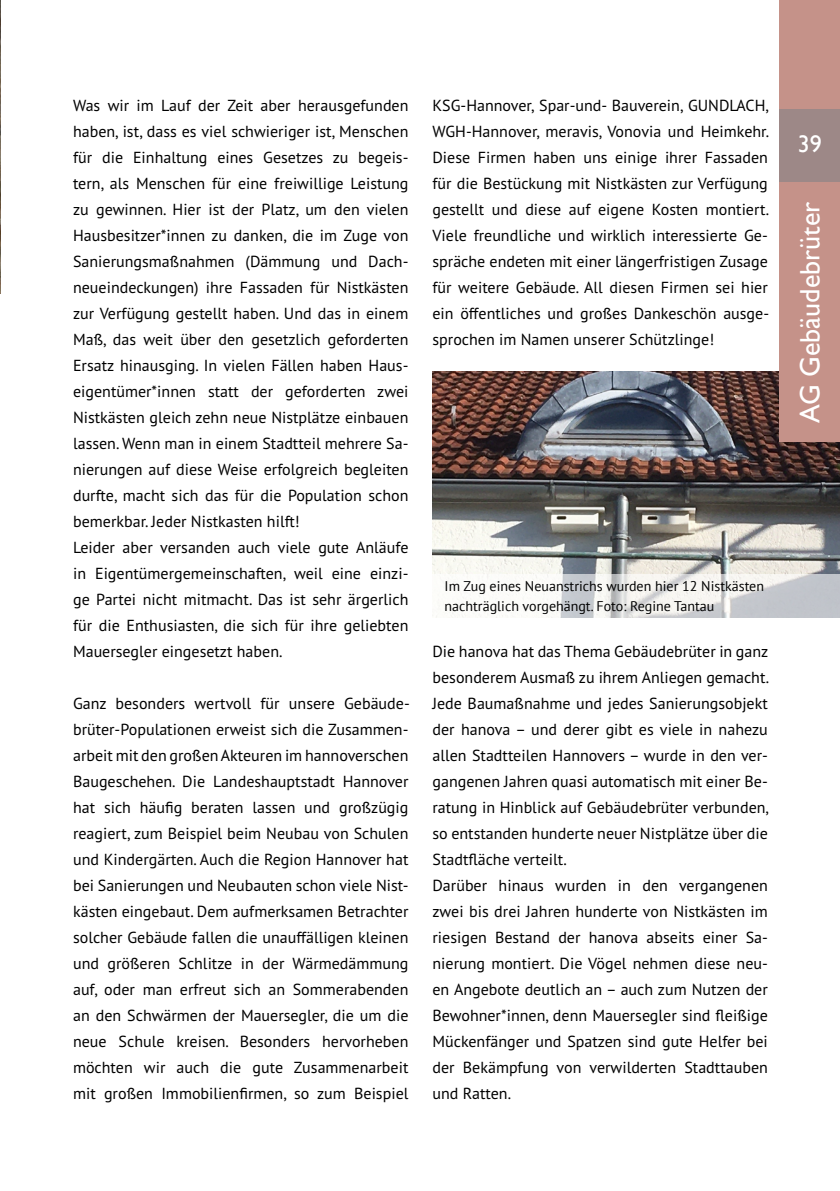
<style>
.page{position:relative;width:840px;height:1191px;background:#fff}
.page>*{position:absolute;margin:0;border:0;box-sizing:border-box;transform-origin:0 0}
.t1{font:28px "Gill Sans";color:#fff}
.t2{font:24px "Gill Sans";color:#fff}
.t3{font:16px/26px "PT Sans Pro";color:#000}
.t4{font:14px/20px "PT Sans";color:#000}
</style>
<div class="page">
<img style="left:0;top:0;width:1px;height:293px">
<img style="left:432px;top:371px;width:407px;height:203px">
<div style="left:779px;top:0;width:60px;height:441px;background:#c59289"></div>
<svg style="left:432px;top:574px;width:407px;height:44px"></svg>
<div style="left:779px;top:109px;width:60px;height:72px;background:#9d8887"></div>
<p class="t3" style="left:73px;top:92px;width:337px">Was wir im Lauf der Zeit aber herausgefunden haben, ist, dass es viel schwieriger ist, Menschen für die Einhaltung eines Gesetzes zu begeis&shy;tern, als Menschen für eine freiwillige Leistung zu gewinnen. Hier ist der Platz, um den vielen Hausbesitzer*innen zu danken, die im Zuge von Sanierungsmaßnahmen (Dämmung und Dach&shy;neueindeckungen) ihre Fassaden für Nistkästen zur Verfügung gestellt haben. Und das in einem Maß, das weit über den gesetzlich geforderten Ersatz hinausging. In vielen Fällen haben Haus&shy;eigentümer*innen statt der geforderten zwei Nistkästen gleich zehn neue Nistplätze einbauen lassen. Wenn man in einem Stadtteil mehrere Sa&shy;nierungen auf diese Weise erfolgreich begleiten durfte, macht sich das für die Population schon bemerkbar. Jeder Nistkasten hilft!<br>Leider aber versanden auch viele gute Anläufe in Eigentümergemeinschaften, weil eine einzi&shy;ge Partei nicht mitmacht. Das ist sehr ärgerlich für die Enthusiasten, die sich für ihre geliebten Mauersegler eingesetzt haben.</p>
<p class="t3" style="left:73px;top:690px;width:338px;text-align:justify">Ganz besonders wertvoll für unsere Gebäude&shy;brüter-Populationen erweist sich die Zusammen&shy;arbeit mit den großen Akteuren im hannoverschen Baugeschehen. Die Landeshauptstadt Hannover hat sich häufig beraten lassen und großzügig reagiert, zum Beispiel beim Neubau von Schulen und Kindergärten. Auch die Region Hannover hat bei Sanierungen und Neubauten schon viele Nist&shy;kästen eingebaut. Dem aufmerksamen Betrachter solcher Gebäude fallen die unauffälligen kleinen und größeren Schlitze in der Wärmedämmung auf, oder man erfreut sich an Sommerabenden an den Schwärmen der Mauersegler, die um die neue Schule kreisen. Besonders hervorheben möchten wir auch die gute Zusammenarbeit mit großen Immobilienfirmen, so zum Beispiel</p>
<p class="t3" style="left:432px;top:92px;width:338px;text-align:justify">KSG-Hannover, Spar-und- Bauverein, GUNDLACH, WGH-Hannover, meravis, Vonovia und Heimkehr.<br>Diese Firmen haben uns einige ihrer Fassaden für die Bestückung mit Nistkästen zur Verfügung gestellt und diese auf eigene Kosten montiert.<br>Viele freundliche und wirklich interessierte Ge&shy;spräche endeten mit einer längerfristigen Zusage für weitere Gebäude. All diesen Firmen sei hier ein öffentliches und großes Dankeschön ausge&shy;sprochen im Namen unserer Schützlinge!</p>
<p class="t4" style="left:444px;top:576px;width:321px">Im Zug eines Neuanstrichs wurden hier 12 Nistkästen nachträglich vorgehängt. Foto: Regine Tantau</p>
<p class="t3" style="left:432px;top:638px;width:338px">Die hanova hat das Thema Gebäudebrüter in ganz besonderem Ausmaß zu ihrem Anliegen gemacht.<br>Jede Baumaßnahme und jedes Sanierungsobjekt der hanova – und derer gibt es viele in nahezu allen Stadtteilen Hannovers – wurde in den ver&shy;gangenen Jahren quasi automatisch mit einer Be&shy;ratung in Hinblick auf Gebäudebrüter verbunden, so entstanden hunderte neuer Nistplätze über die Stadtfläche verteilt.<br>Darüber hinaus wurden in den vergangenen zwei bis drei Jahren hunderte von Nistkästen im riesigen Bestand der hanova abseits einer Sa&shy;nierung montiert. Die Vögel nehmen diese neu&shy;en Angebote deutlich an – auch zum Nutzen der Bewohner*innen, denn Mauersegler sind fleißige Mückenfänger und Spatzen sind gute Helfer bei der Bekämpfung von verwilderten Stadttauben und Ratten.</p>
<h2 class="t2" style="left:797px;top:129px;width:25px">39</h2>
<h1 class="t1" style="left:793px;top:423px;width:222px;rotate:-90deg">AG Gebäudebrüter</h1>
</div>
